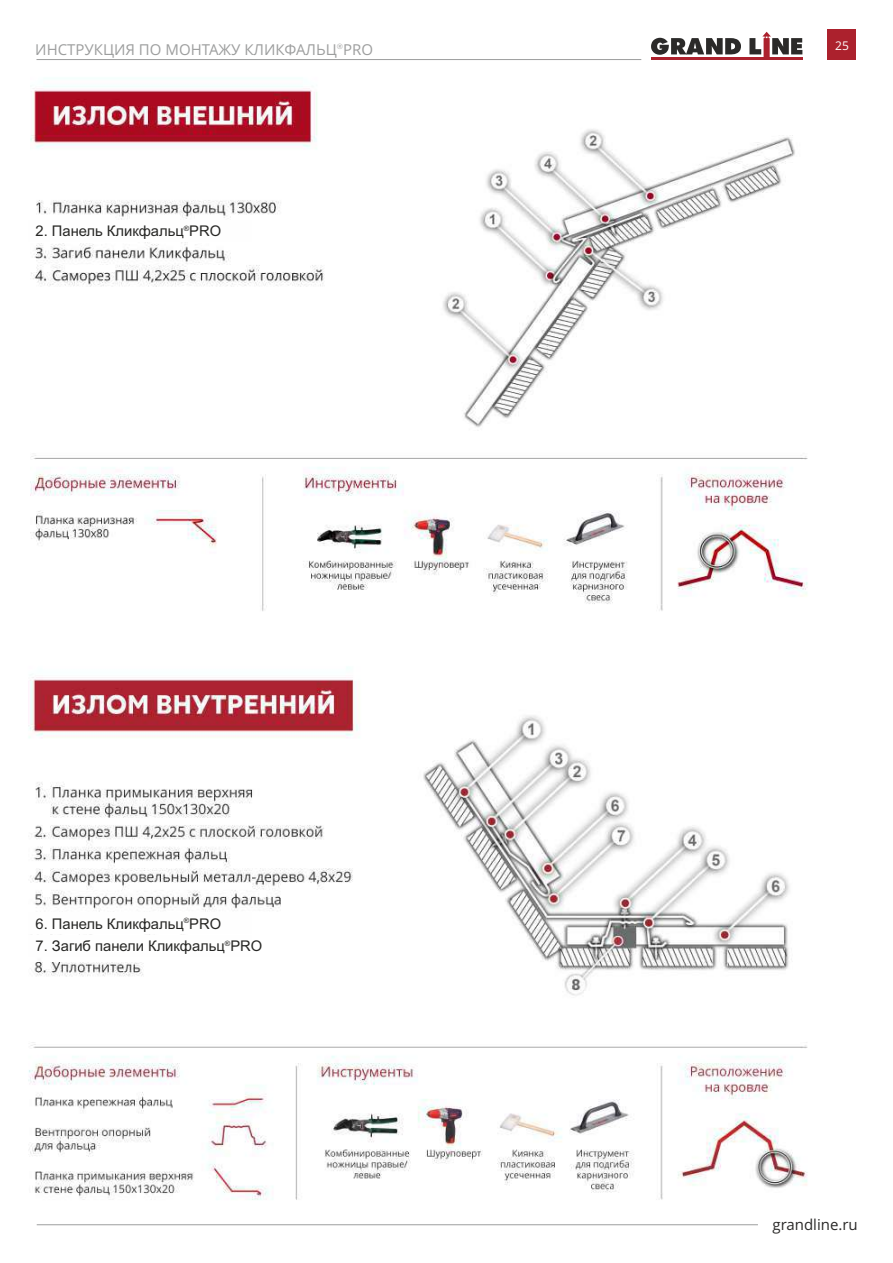
<style>
.page{position:relative;width:893px;height:1263px;background:#fff}
.page>*{position:absolute;margin:0;border:0;box-sizing:border-box;transform-origin:0 0}
.t1{font:15px "Open Sans";color:#9d9e9e}
.t2{font:15px "Open Sans";color:#2b2a29}
.t3{font:14.7px "Arial";color:#272725}
.t4{font:12px "Open Sans";color:#fefefe}
.t5{font:7.5px "Red Ring";color:#9d9e9e}
.t6{font:7.35px "Arial";color:#272725}
</style>
<div class="page">
<img style="left:28px;top:667px;width:780px;height:559px">
<img style="left:30px;top:35px;width:798px;height:576px">
<hr style="left:37px;top:1224px;width:721px;height:1px;background:#9d9e9e">
<hr style="left:651px;top:57px;width:151px;height:3px;background:#ac212d">
<svg style="left:749px;top:32px;width:53px;height:25px"></svg>
<svg style="left:651px;top:38px;width:90px;height:17px"></svg>
<hr style="left:37px;top:59px;width:604px;height:1px;background:#9d9e9e">
<div style="left:828px;top:29px;width:28px;height:31px;background:#ac212d"></div>
<div style="left:29px;top:220px;width:223px;height:22px;background:#fefefe"></div>
<div style="left:29px;top:913px;width:223px;height:21px;background:#fefefe"></div>
<div style="left:29px;top:935px;width:223px;height:22px;background:#fefefe"></div>
<p class="t5" style="left:337px;top:44px;width:8px">®</p>
<p class="t4" style="left:835px;top:41px;width:15px">25</p>
<p class="t1" style="left:35px;top:43px;width:339px">ИНСТРУКЦИЯ ПО МОНТАЖУ КЛИКФАЛЬЦ PRO</p>
<p class="t6" style="left:184px;top:225px;width:7px">®</p>
<p class="t3" style="left:36px;top:226px;width:187px">2. Панель Кликфальц PRO</p>
<p class="t6" style="left:184px;top:918px;width:7px">®</p>
<p class="t3" style="left:36px;top:918px;width:187px">6. Панель Кликфальц PRO</p>
<p class="t6" style="left:225px;top:940px;width:7px">®</p>
<p class="t3" style="left:36px;top:940px;width:228px">7. Загиб панели Кликфальц PRO</p>
<p class="t2" style="left:772px;top:1219px;width:87px">grandline.ru</p>
</div>
